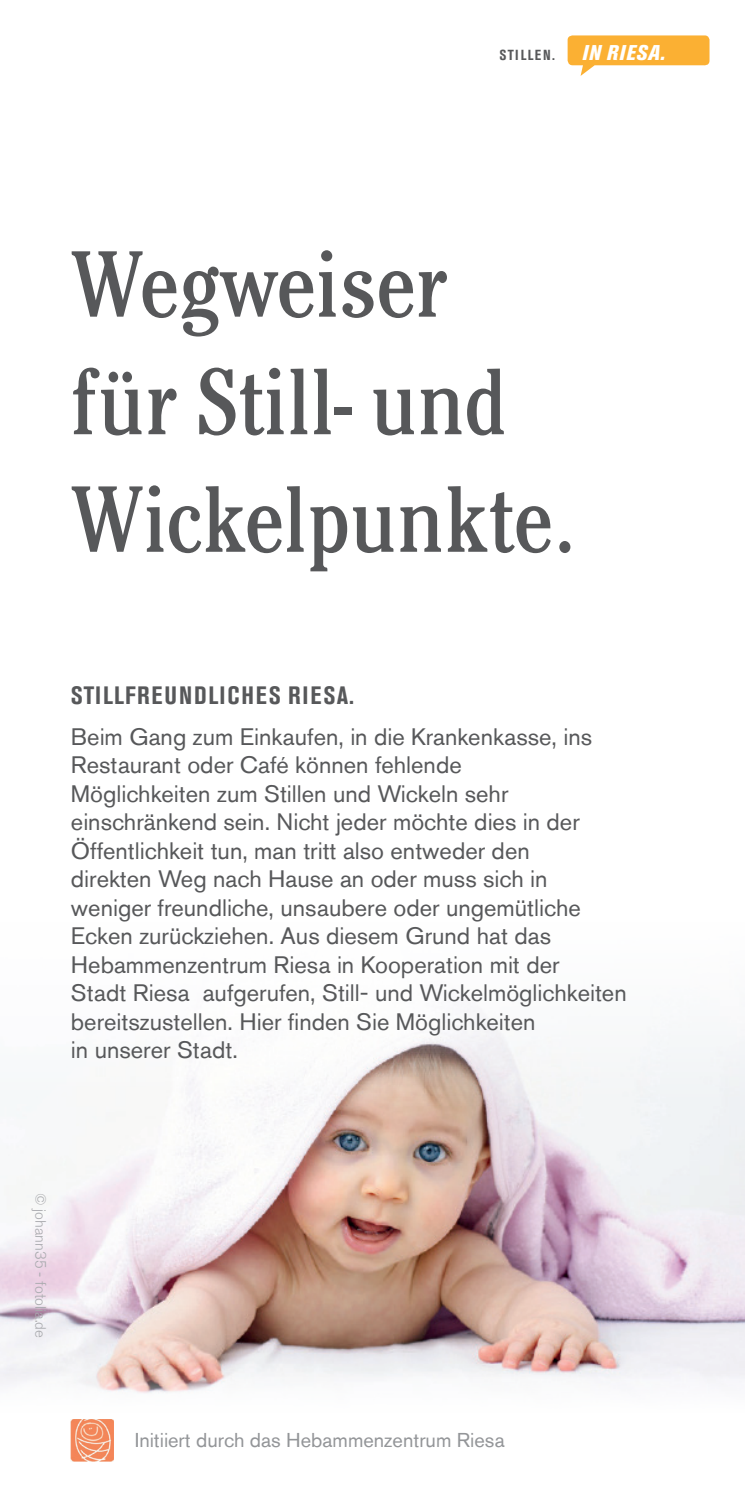
<style>
.page{position:relative;width:745px;height:1489px;background:#fff}
.page>*{position:absolute;margin:0;border:0;box-sizing:border-box;transform-origin:0 0}
.t1{font:98px/117.5px "Cheltenham Pro Cd";color:#57585a}
.t2{font:700 condensed 25px "Akzidenz Grotesk Std";letter-spacing:.07em;color:#57585a;scale:1.05 1}
.t3{font:23.75px/28.5px "Akzidenz Grotesk Std";color:#57585a}
.t4{font:italic 800 condensed 21.25px "Akzidenz Grotesk Std";letter-spacing:.055em;color:#fff}
.t5{font:20px "Akzidenz Grotesk Std";color:#939598}
.t6{font:300 15px "Akzidenz Grotesk Std";color:#a8a9ad}
.t7{font:700 condensed 14.5px "Akzidenz Grotesk Std";letter-spacing:.095em;color:#57585a;scale:1.05 1}
</style>
<div class="page">
<img style="left:16px;top:1020px;width:728px;height:183px">
<svg style="left:567px;top:35px;width:142px;height:41px"></svg>
<img style="left:71px;top:1419px;width:42px;height:41px">
<img style="left:0;top:1203px;width:744px;height:190px">
<p class="t7" style="left:499px;top:47px;width:54px">STILLEN.</p>
<p class="t4" style="left:581px;top:40px;width:85px">IN RIESA.</p>
<h1 class="t1" style="left:71px;top:228px;width:506px">Wegweiser für Still- und<br>Wickelpunkte.</h1>
<p class="t2" style="left:71px;top:681px;width:271px">STILLFREUNDLICHES RIESA.</p>
<p class="t3" style="left:71px;top:722px;width:557px">Beim Gang zum Einkaufen, in die Krankenkasse, ins Restaurant oder Café können fehlende<br>Möglichkeiten zum Stillen und Wickeln sehr einschränkend sein. Nicht jeder möchte dies in der Öffentlichkeit tun, man tritt also entweder den<br>direkten Weg nach Hause an oder muss sich in weniger freundliche, unsaubere oder ungemütliche Ecken zurückziehen. Aus diesem Grund hat das Hebammenzentrum Riesa in Kooperation mit der<br>Stadt Riesa aufgerufen, Still- und Wickelmöglichkeiten bereitszustellen. Hier finden Sie Möglichkeiten<br>in unserer Stadt.</p>
<p class="t6" style="left:49px;top:1192px;width:147px;rotate:90deg">© johann35 - fotolia.de</p>
<p class="t5" style="left:135px;top:1427px;width:371px">Initiiert durch das Hebammenzentrum Riesa</p>
</div>
